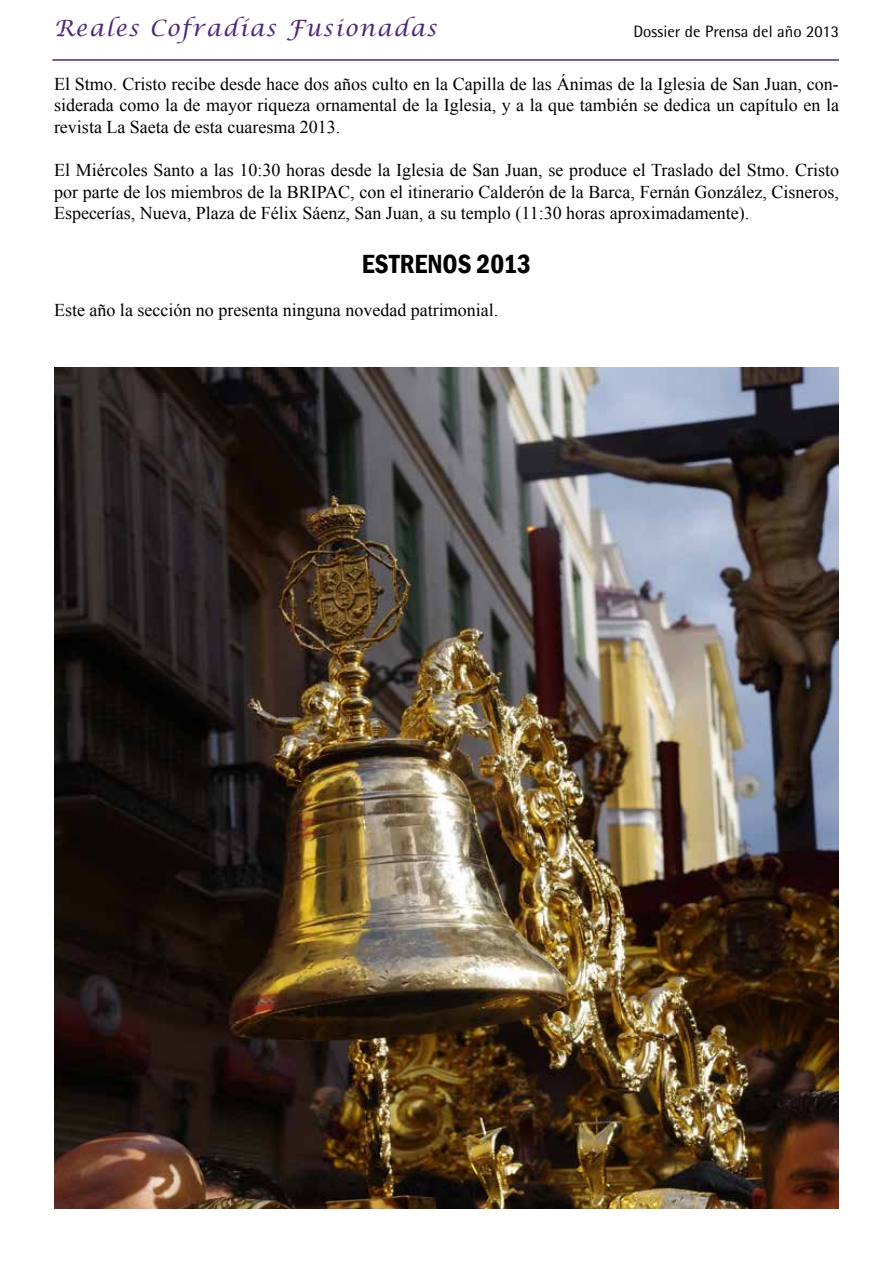
<style>
.page{position:relative;width:893px;height:1263px;background:#fff}
.page>*{position:absolute;margin:0;border:0;box-sizing:border-box;transform-origin:0 0}
.t1{font:600 condensed 27px "Franklin Gothic";color:#000}
.t2{font:italic 22.5px "Lucida Calligraphy";letter-spacing:.07em;color:#4f2683}
.t3{font:18px/21.6px "Times New Roman";color:#000;text-align:justify}
.t4{font:16.5px "Rotis Semi Sans Std";letter-spacing:.005em;color:#000}
</style>
<div class="page">
<hr style="left:52px;top:59px;width:787px;height:2px;background:#4f2683">
<img style="left:54px;top:368px;width:785px;height:841px">
<p class="t2" style="left:54px;top:15px;width:384px">Reales Cofradías Fusionadas</p>
<p class="t4" style="left:633px;top:21px;width:207px">Dossier de Prensa del año 2013</p>
<p class="t3" style="left:54px;top:72px;width:786px">El Stmo. Cristo recibe desde hace dos años culto en la Capilla de las Ánimas de la Iglesia de San Juan, con&shy;siderada como la de mayor riqueza ornamental de la Iglesia, y a la que también se dedica un capítulo en la revista La Saeta de esta cuaresma 2013.</p>
<p class="t3" style="left:54px;top:159px;width:786px">El Miércoles Santo a las 10:30 horas desde la Iglesia de San Juan, se produce el Traslado del Stmo. Cristo por parte de los miembros de la BRIPAC, con el itinerario Calderón de la Barca, Fernán González, Cisneros, Especerías, Nueva, Plaza de Félix Sáenz, San Juan, a su templo (11:30 horas aproximadamente).</p>
<h1 class="t1" style="left:362px;top:246px;width:171px">ESTRENOS 2013</h1>
<p class="t3" style="left:54px;top:299px;width:446px">Este año la sección no presenta ninguna novedad patrimonial.</p>
</div>
